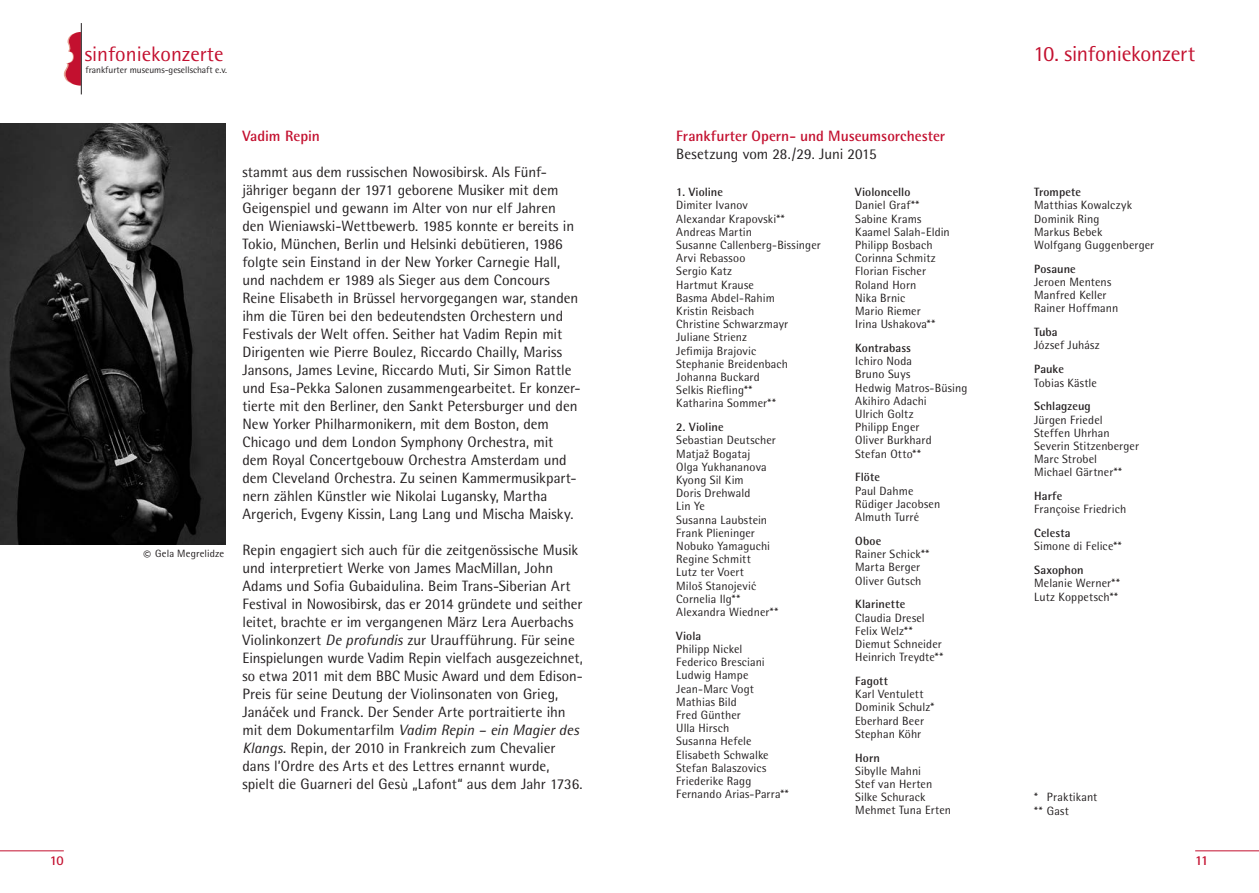
<style>
.page{position:relative;width:1259px;height:893px;background:#fff}
.page>*{position:absolute;margin:0;border:0;box-sizing:border-box;transform-origin:0 0}
.t1{font:21.75px "Rotis Semi Sans";letter-spacing:-.015em;color:#c3102f}
.t2{font:21px "Rotis Semi Sans";color:#c3102f}
.t3{font:15px/18px "Rotis Semi Sans";color:#231f20}
.t4{font:700 15px "Rotis Semi Sans";color:#c3102f}
.t5{font:700 13.5px "Rotis Sans Serif";color:#c3102f}
.t6{font:700 13.5px "Rotis Semi Sans";color:#c3102f}
.t7{font:12px/13.2px "Rotis Semi Sans";letter-spacing:.01em;color:#231f20}
.t8{font:700 12px "Rotis Semi Sans";letter-spacing:.01em;color:#231f20}
.t9{font:10.5px "Rotis Semi Sans";letter-spacing:.01em;color:#231f20}
.t10{font:9.45px "Rotis Semi Sans";color:#231f20}
.s1{font-size:15px}
.s2{font-style:italic}
</style>
<div class="page">
<hr style="left:0;top:850px;width:64px;height:1px;background:#c3102f">
<hr style="left:1195px;top:850px;width:64px;height:1px;background:#c3102f">
<svg style="left:64px;top:32px;width:17px;height:54px"></svg>
<hr style="left:81px;top:23px;width:1px;height:71px;background:#231f20">
<img style="left:0;top:123px;width:225px;height:421px">
<h2 class="t2" style="left:85px;top:42px;width:140px">sinfoniekonzerte</h2>
<p class="t10" style="left:86px;top:65px;width:143px">frankfurter museums-gesellschaft e.v.</p>
<p class="t9" style="left:143px;top:547px;width:82px"><span class="s1">©</span> Gela Megrelidze</p>
<p class="t4" style="left:242px;top:127px;width:79px">Vadim Repin</p>
<p class="t3" style="left:242px;top:163px;width:340px">stammt aus dem russischen Nowosibirsk. Als Fünf&shy;jähriger begann der 1971 geborene Musiker mit dem Geigenspiel und gewann im Alter von nur elf Jahren den Wieniawski-Wettbewerb. 1985 konnte er bereits in Tokio, München, Berlin und Helsinki debütieren, 1986 folgte sein Einstand in der New Yorker Carnegie Hall, und nachdem er 1989 als Sieger aus dem Concours Reine Elisabeth in Brüssel hervorgegangen war, standen ihm die Türen bei den bedeutendsten Orchestern und Festivals der Welt offen. Seither hat Vadim Repin mit Dirigenten wie Pierre Boulez, Riccardo Chailly, Mariss Jansons, James Levine, Riccardo Muti, Sir Simon Rattle und Esa-Pekka Salonen zusammengearbeitet. Er konzer&shy;tierte mit den Berliner, den Sankt Petersburger und den New Yorker Philharmonikern, mit dem Boston, dem Chicago und dem London Symphony Orchestra, mit dem Royal Concertgebouw Orchestra Amsterdam und dem Cleveland Orchestra. Zu seinen Kammermusikpart&shy;nern zählen Künstler wie Nikolai Lugansky, Martha Argerich, Evgeny Kissin, Lang Lang und Mischa Maisky.</p>
<p class="t3" style="left:242px;top:541px;width:342px">Repin engagiert sich auch für die zeitgenössische Musik und interpretiert Werke von James MacMillan, John Adams und Sofia Gubaidulina. Beim Trans-Siberian Art Festival in Nowosibirsk, das er 2014 gründete und seither leitet, brachte er im vergangenen März Lera Auerbachs Violinkonzert <span class="s2">De profundis</span> zur Uraufführung. Für seine Einspielungen wurde Vadim Repin vielfach ausgezeichnet, so etwa 2011 mit dem BBC Music Award und dem Edison-Preis für seine Deutung der Violinsonaten von Grieg, Janácˇek und Franck. Der Sender Arte portraitierte ihn mit dem Dokumentarfilm <span class="s2">Vadim Repin – ein Magier des Klangs</span>. Repin, der 2010 in Frankreich zum Chevalier dans l’Ordre des Arts et des Lettres ernannt wurde, spielt die Guarneri del Gesù „Lafont“ aus dem Jahr 1736.</p>
<p class="t4" style="left:676px;top:127px;width:270px">Frankfurter Opern- und Museumsorchester</p>
<p class="t3" style="left:676px;top:145px;width:202px">Besetzung vom 28./29. Juni 2015</p>
<p class="t8" style="left:676px;top:185px;width:48px">1. Violine</p>
<p class="t7" style="left:676px;top:199px;width:146px">Dimiter Ivanov<br>Alexandar Krapovski**<br>Andreas Martin<br>Susanne Callenberg-Bissinger<br>Arvi Rebassoo<br>Sergio Katz<br>Hartmut Krause<br>Basma Abdel-Rahim<br>Kristin Reisbach<br>Christine Schwarzmayr<br>Juliane Strienz<br>Jefimija Brajovic<br>Stephanie Breidenbach<br>Johanna Buckard<br>Selkis Riefling**<br>Katharina Sommer**</p>
<p class="t8" style="left:676px;top:420px;width:49px">2. Violine</p>
<p class="t7" style="left:676px;top:434px;width:103px">Sebastian Deutscher<br>Matjaž Bogataj<br>Olga Yukhananova<br>Kyong Sil Kim<br>Doris Drehwald<br>Lin Ye<br>Susanna Laubstein<br>Frank Plieninger<br>Nobuko Yamaguchi<br>Regine Schmitt<br>Lutz ter Voert<br>Miloš Stanojevic´<br>Cornelia Ilg**<br>Alexandra Wiedner**</p>
<p class="t8" style="left:676px;top:628px;width:27px">Viola</p>
<p class="t7" style="left:676px;top:642px;width:114px">Philipp Nickel<br>Federico Bresciani<br>Ludwig Hampe<br>Jean-Marc Vogt<br>Mathias Bild<br>Fred Günther<br>Ulla Hirsch<br>Susanna Hefele<br>Elisabeth Schwalke<br>Stefan Balaszovics<br>Friederike Ragg<br>Fernando Arias-Parra**</p>
<p class="t8" style="left:855px;top:185px;width:57px">Violoncello</p>
<p class="t7" style="left:855px;top:199px;width:96px">Daniel Graf**<br>Sabine Krams<br>Kaamel Salah-Eldin<br>Philipp Bosbach<br>Corinna Schmitz<br>Florian Fischer<br>Roland Horn<br>Nika Brnic<br>Mario Riemer<br>Irina Ushakova**</p>
<p class="t8" style="left:855px;top:341px;width:57px">Kontrabass</p>
<p class="t7" style="left:855px;top:354px;width:114px">Ichiro Noda<br>Bruno Suys<br>Hedwig Matros-Büsing<br>Akihiro Adachi<br>Ulrich Goltz<br>Philipp Enger<br>Oliver Burkhard<br>Stefan Otto**</p>
<p class="t8" style="left:855px;top:470px;width:26px">Flöte</p>
<p class="t7" style="left:855px;top:484px;width:86px">Paul Dahme<br>Rüdiger Jacobsen<br>Almuth Turré</p>
<p class="t8" style="left:855px;top:533px;width:27px">Oboe</p>
<p class="t7" style="left:855px;top:547px;width:75px">Rainer Schick**<br>Marta Berger<br>Oliver Gutsch</p>
<p class="t8" style="left:855px;top:597px;width:52px">Klarinette</p>
<p class="t7" style="left:855px;top:611px;width:89px">Claudia Dresel<br>Felix Welz**<br>Diemut Schneider<br>Heinrich Treydte**</p>
<p class="t8" style="left:855px;top:673px;width:34px">Fagott</p>
<p class="t7" style="left:855px;top:687px;width:81px">Karl Ventulett<br>Dominik Schulz*<br>Eberhard Beer<br>Stephan Köhr</p>
<p class="t8" style="left:855px;top:750px;width:26px">Horn</p>
<p class="t7" style="left:855px;top:764px;width:97px">Sibylle Mahni<br>Stef van Herten<br>Silke Schurack<br>Mehmet Tuna Erten</p>
<h1 class="t1" style="left:1033px;top:41px;width:163px">10. sinfoniekonzert</h1>
<p class="t8" style="left:1034px;top:185px;width:48px">Trompete</p>
<p class="t7" style="left:1034px;top:199px;width:121px">Matthias Kowalczyk<br>Dominik Ring<br>Markus Bebek<br>Wolfgang Guggenberger</p>
<p class="t8" style="left:1034px;top:261px;width:43px">Posaune</p>
<p class="t7" style="left:1034px;top:275px;width:86px">Jeroen Mentens<br>Manfred Keller<br>Rainer Hoffmann</p>
<p class="t8" style="left:1034px;top:325px;width:25px">Tuba</p>
<p class="t7" style="left:1034px;top:339px;width:67px">József Juhász</p>
<p class="t8" style="left:1034px;top:362px;width:31px">Pauke</p>
<p class="t7" style="left:1034px;top:376px;width:64px">Tobias Kästle</p>
<p class="t8" style="left:1034px;top:399px;width:58px">Schlagzeug</p>
<p class="t7" style="left:1034px;top:413px;width:106px">Jürgen Friedel<br>Steffen Uhrhan<br>Severin Stitzenberger<br>Marc Strobel<br>Michael Gärtner**</p>
<p class="t8" style="left:1034px;top:489px;width:30px">Harfe</p>
<p class="t7" style="left:1034px;top:503px;width:93px">Françoise Friedrich</p>
<p class="t8" style="left:1034px;top:526px;width:38px">Celesta</p>
<p class="t7" style="left:1034px;top:540px;width:89px">Simone di Felice**</p>
<p class="t8" style="left:1034px;top:563px;width:51px">Saxophon</p>
<p class="t7" style="left:1034px;top:577px;width:87px">Melanie Werner**<br>Lutz Koppetsch**</p>
<p class="t7" style="left:1034px;top:791px;width:65px">* Praktikant ** Gast</p>
<p class="t5" style="left:50px;top:852px;width:15px">10</p>
<p class="t6" style="left:1195px;top:852px;width:15px">11</p>
</div>
